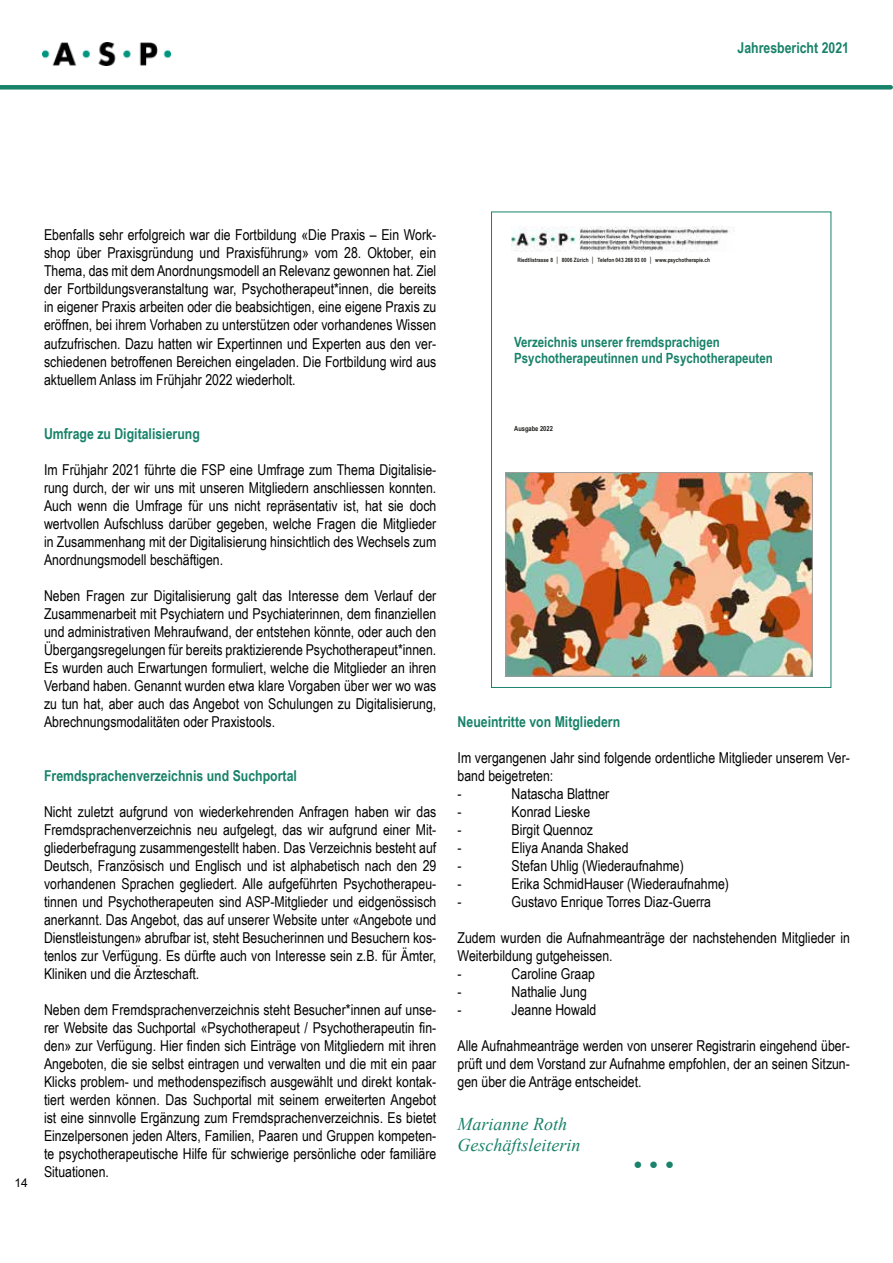
<style>
.page{position:relative;width:893px;height:1263px;background:#fff}
.page>*{position:absolute;margin:0;border:0;box-sizing:border-box;transform-origin:0 0}
.t1{font:italic 18px/21.6px "Times New Roman";color:#19826a}
.t2{font:15px/18px "Arial Narrow";color:#000;text-align:justify}
.t3{font:700 15px "Arial Narrow";color:#19826a}
.t4{font:700 14.1px/16.8px "Arial Narrow";color:#19826a}
.t5{font:12px "Arial";color:#000}
.t6{font:700 7.05px "Arial Narrow";color:#1d1d1b}
.t7{font:700 5.85px "Arial Narrow";color:#1d1d1b}
</style>
<div class="page">
<img style="left:43px;top:43px;width:127px;height:23px">
<div style="left:0;top:85px;width:891px;height:5px;background:#19826a"></div>
<img style="left:508px;top:474px;width:303px;height:200px">
<div style="left:506px;top:472px;width:307px;height:204px;border:1px solid #9d9d9c"></div>
<img style="left:511px;top:226px;width:223px;height:25px">
<div style="left:491px;top:212px;width:340px;height:476px;border:1px solid #19826a"></div>
<p class="t3" style="left:738px;top:37px;width:113px">Jahresbericht 2021</p>
<p class="t5" style="left:15px;top:1175px;width:15px">14</p>
<p class="t2" style="left:44px;top:226px;width:394px">Ebenfalls sehr erfolgreich war die Fortbildung «Die Praxis – Ein Work&shy;shop über Praxisgründung und Praxisführung» vom 28. Oktober, ein Thema, das mit dem Anordnungsmodell an Relevanz gewonnen hat. Ziel der Fortbildungsveranstaltung war, Psychotherapeut*innen, die bereits in eigener Praxis arbeiten oder die beabsichtigen, eine eigene Praxis zu eröffnen, bei ihrem Vorhaben zu unterstützen oder vorhandenes Wissen aufzufrischen. Dazu hatten wir Expertinnen und Experten aus den ver&shy;schiedenen betroffenen Bereichen eingeladen. Die Fortbildung wird aus aktuellem Anlass im Frühjahr 2022 wiederholt.</p>
<p class="t3" style="left:44px;top:422px;width:157px">Umfrage zu Digitalisierung</p>
<p class="t2" style="left:44px;top:460px;width:394px">Im Frühjahr 2021 führte die FSP eine Umfrage zum Thema Digitalisie&shy;rung durch, der wir uns mit unseren Mitgliedern anschliessen konnten.<br>Auch wenn die Umfrage für uns nicht repräsentativ ist, hat sie doch wertvollen Aufschluss darüber gegeben, welche Fragen die Mitglieder in Zusammenhang mit der Digitalisierung hinsichtlich des Wechsels zum Anordnungsmodell beschäftigen.</p>
<p class="t2" style="left:44px;top:586px;width:394px">Neben Fragen zur Digitalisierung galt das Interesse dem Verlauf der Zusammenarbeit mit Psychiatern und Psychiaterinnen, dem finanziellen und administrativen Mehraufwand, der entstehen könnte, oder auch den Übergangsregelungen für bereits praktizierende Psychotherapeut*innen.<br>Es wurden auch Erwartungen formuliert, welche die Mitglieder an ihren Verband haben. Genannt wurden etwa klare Vorgaben über wer wo was zu tun hat, aber auch das Angebot von Schulungen zu Digitalisierung, Abrechnungsmodalitäten oder Praxistools.</p>
<p class="t3" style="left:44px;top:764px;width:254px">Fremdsprachenverzeichnis und Suchportal</p>
<p class="t2" style="left:44px;top:802px;width:394px">Nicht zuletzt aufgrund von wiederkehrenden Anfragen haben wir das Fremdsprachenverzeichnis neu aufgelegt, das wir aufgrund einer Mit&shy;gliederbefragung zusammengestellt haben. Das Verzeichnis besteht auf Deutsch, Französisch und Englisch und ist alphabetisch nach den 29 vorhandenen Sprachen gegliedert. Alle aufgeführten Psychotherapeu&shy;tinnen und Psychotherapeuten sind ASP-Mitglieder und eidgenössisch anerkannt. Das Angebot, das auf unserer Website unter «Angebote und Dienstleistungen» abrufbar ist, steht Besucherinnen und Besuchern kos&shy;tenlos zur Verfügung. Es dürfte auch von Interesse sein z.B. für Ämter, Kliniken und die Ärzteschaft.</p>
<p class="t2" style="left:44px;top:1000px;width:394px">Neben dem Fremdsprachenverzeichnis steht Besucher*innen auf unse&shy;rer Website das Suchportal «Psychotherapeut / Psychotherapeutin fin&shy;den» zur Verfügung. Hier finden sich Einträge von Mitgliedern mit ihren Angeboten, die sie selbst eintragen und verwalten und die mit ein paar Klicks problem- und methodenspezifisch ausgewählt und direkt kontak&shy;tiert werden können. Das Suchportal mit seinem erweiterten Angebot ist eine sinnvolle Ergänzung zum Fremdsprachenverzeichnis. Es bietet Einzelpersonen jeden Alters, Familien, Paaren und Gruppen kompeten&shy;te psychotherapeutische Hilfe für schwierige persönliche oder familiäre Situationen.</p>
<p class="t7" style="left:517px;top:256px;width:194px">Riedtlistrasse 8 │ 8006 Zürich │ Telefon 043 268 93 00 │ www.psychotherapie.ch</p>
<p class="t4" style="left:514px;top:332px;width:260px">Verzeichnis unserer fremdsprachigen<br>Psychotherapeutinnen und Psychotherapeuten</p>
<p class="t6" style="left:514px;top:423px;width:40px">Ausgabe 2022</p>
<p class="t3" style="left:458px;top:710px;width:164px">Neueintritte von Mitgliedern</p>
<p class="t2" style="left:458px;top:748px;width:394px;text-align:left">Im vergangenen Jahr sind folgende ordentliche Mitglieder unserem Ver&shy;band beigetreten:<br>-</p>
<p class="t2" style="left:512px;top:784px;width:99px">Natascha Blattner</p>
<p class="t2" style="left:458px;top:802px;width:6px">-</p>
<p class="t2" style="left:512px;top:802px;width:80px">Konrad Lieske</p>
<p class="t2" style="left:458px;top:820px;width:6px">-</p>
<p class="t2" style="left:512px;top:820px;width:83px">Birgit Quennoz</p>
<p class="t2" style="left:458px;top:838px;width:6px">-</p>
<p class="t2" style="left:512px;top:838px;width:118px">Eliya Ananda Shaked</p>
<p class="t2" style="left:458px;top:856px;width:6px">-</p>
<p class="t2" style="left:512px;top:856px;width:174px">Stefan Uhlig (Wiederaufnahme)</p>
<p class="t2" style="left:458px;top:874px;width:6px">-</p>
<p class="t2" style="left:512px;top:874px;width:219px">Erika SchmidHauser (Wiederaufnahme)</p>
<p class="t2" style="left:458px;top:892px;width:6px">-</p>
<p class="t2" style="left:512px;top:892px;width:201px">Gustavo Enrique Torres Diaz-Guerra</p>
<p class="t2" style="left:458px;top:928px;width:394px;text-align:left">Zudem wurden die Aufnahmeanträge der nachstehenden Mitglieder in<br>Weiterbildung gutgeheissen.<br>-</p>
<p class="t2" style="left:512px;top:964px;width:85px">Caroline Graap</p>
<p class="t2" style="left:458px;top:982px;width:6px">-</p>
<p class="t2" style="left:512px;top:982px;width:77px">Nathalie Jung</p>
<p class="t2" style="left:458px;top:1000px;width:6px">-</p>
<p class="t2" style="left:512px;top:1000px;width:86px">Jeanne Howald</p>
<p class="t2" style="left:458px;top:1036px;width:394px">Alle Aufnahmeanträge werden von unserer Registrarin eingehend über&shy;prüft und dem Vorstand zur Aufnahme empfohlen, der an seinen Sitzun&shy;gen über die Anträge entscheidet.</p>
<p class="t1" style="left:458px;top:1112px;width:124px">Marianne Roth<br>Geschäftsleiterin</p>
<p class="t3" style="left:633px;top:1153px;width:42px">● ● ●</p>
</div>
